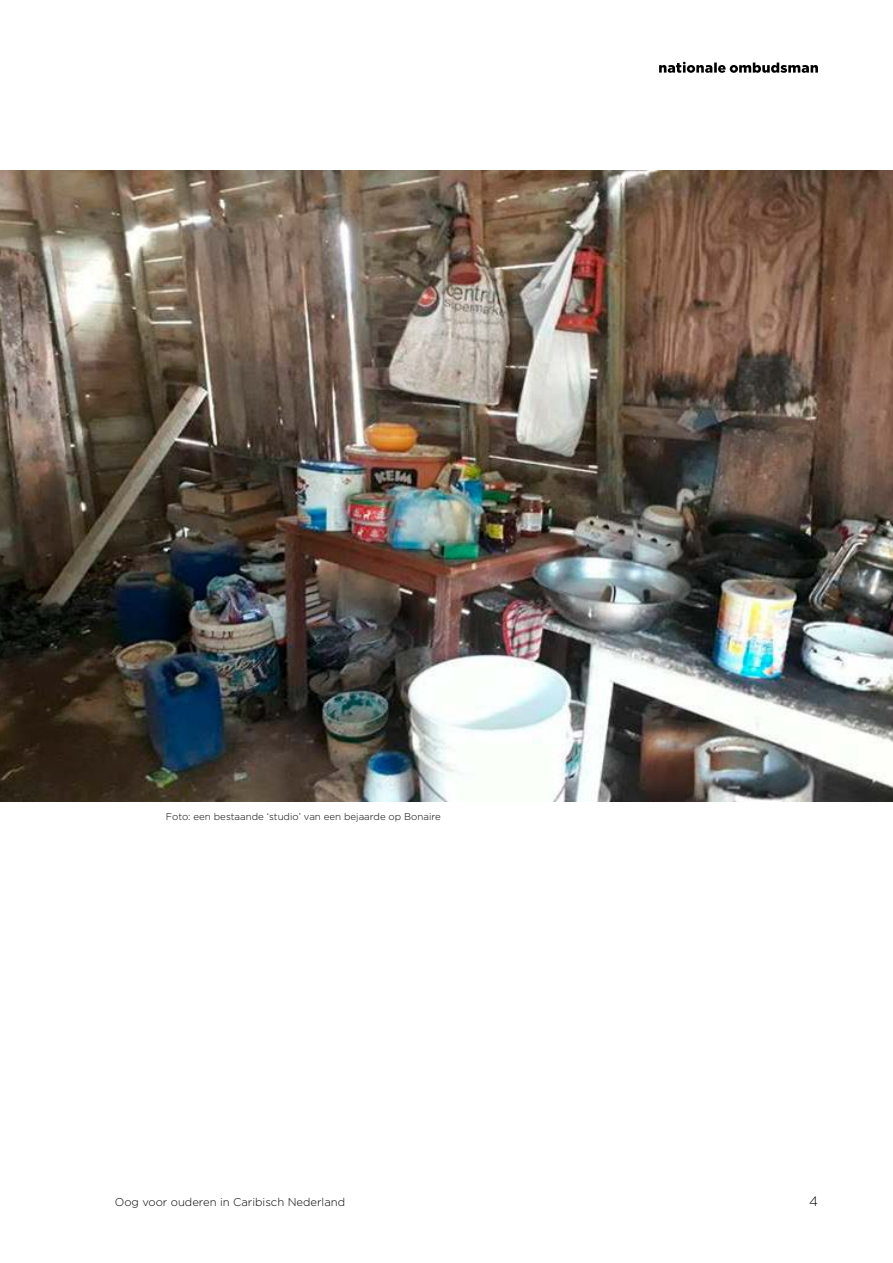
<style>
.page{position:relative;width:893px;height:1263px;background:#fff}
.page>*{position:absolute;margin:0;border:0;box-sizing:border-box;transform-origin:0 0}
.t1{font:300 13.5px "Gotham";color:#000}
.t2{font:300 11.25px "Gotham";color:#000}
._09__Binnenwerk_-_Fo{font:300 9.75px "Gotham";color:#000}
</style>
<div class="page">
<svg style="left:659px;top:62px;width:159px;height:11px"></svg>
<img style="left:0;top:170px;width:893px;height:631px">
<img style="left:512px;top:202px;width:314px;height:107px">
<svg style="left:514px;top:350px;width:314px;height:108px"></svg>
<img style="left:65px;top:445px;width:313px;height:107px">
<img style="left:412px;top:500px;width:314px;height:107px">
<svg style="left:17px;top:680px;width:314px;height:107px"></svg>
<img style="left:523px;top:643px;width:314px;height:107px">
<p class="_09__Binnenwerk_-_Fo" style="left:166px;top:810px;width:276px">Foto: een bestaande ‘studio’ van een bejaarde op Bonaire</p>
<p class="t2" style="left:115px;top:1195px;width:232px">Oog voor ouderen in Caribisch Nederland</p>
<h1 class="t1" style="left:809px;top:1193px;width:10px">4</h1>
</div>
